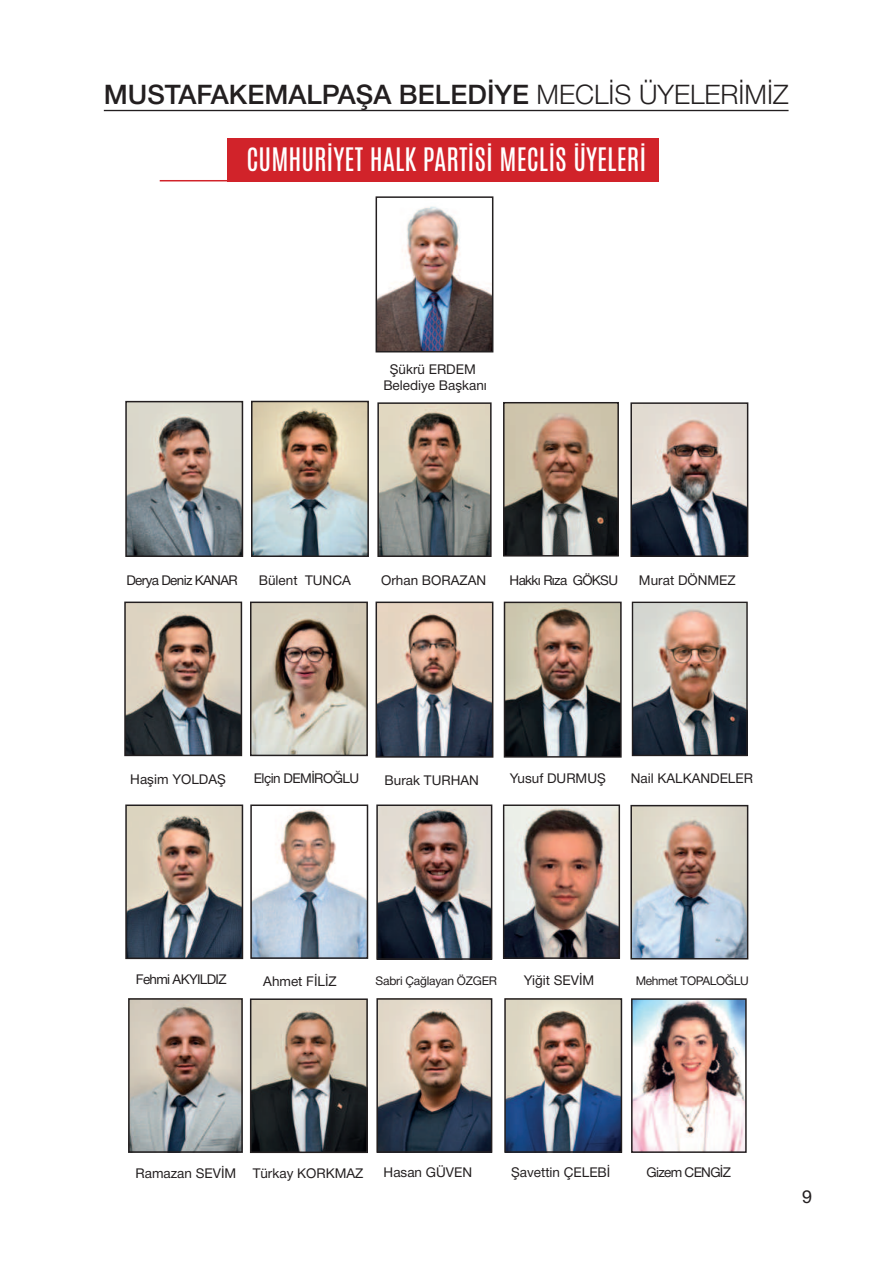
<style>
.page{position:relative;width:893px;height:1263px;background:#fff}
.page>*{position:absolute;margin:0;border:0;box-sizing:border-box;transform-origin:0 0}
.t1{font:500 27px "Helvetica Neue";color:#231f20}
.t2{font:27px "Antonio";color:#fff}
.t3{font:18px "Helvetica Neue";color:#231f20}
.t4{font:13.5px/15.9px "Helvetica Neue";color:#231f20;text-align:center}
.t5{font:13.5px "Helvetica Neue";letter-spacing:-.05em;color:#231f20}
.t6{font:13.5px "Helvetica Neue";letter-spacing:-.04em;color:#231f20}
.t7{font:12px "Helvetica Neue";letter-spacing:-.02em;color:#231f20}
.s1{font-weight:300}
</style>
<div class="page">
<hr style="left:104px;top:110px;width:684px;height:1px;background:#231f20">
<img style="left:634px;top:604px;width:112px;height:150px">
<div style="left:632px;top:602px;width:116px;height:154px;border:1px solid #231f20"></div>
<img style="left:379px;top:1001px;width:110px;height:149px">
<div style="left:376px;top:998px;width:116px;height:155px;border:2px solid #231f20"></div>
<img style="left:634px;top:1001px;width:110px;height:149px">
<div style="left:631px;top:998px;width:116px;height:155px;border:2px solid #231f20"></div>
<img style="left:379px;top:604px;width:111px;height:151px">
<div style="left:376px;top:601px;width:117px;height:157px;border:2px solid #231f20"></div>
<img style="left:507px;top:605px;width:112px;height:150px">
<div style="left:504px;top:602px;width:118px;height:156px;border:2px solid #231f20"></div>
<img style="left:131px;top:1001px;width:109px;height:149px">
<div style="left:128px;top:998px;width:115px;height:155px;border:2px solid #231f20"></div>
<img style="left:253px;top:808px;width:112px;height:148px">
<div style="left:250px;top:804px;width:118px;height:155px;border:2px solid #231f20"></div>
<img style="left:128px;top:807px;width:112px;height:149px">
<div style="left:125px;top:804px;width:118px;height:155px;border:2px solid #231f20"></div>
<img style="left:505px;top:806px;width:113px;height:151px">
<div style="left:503px;top:804px;width:117px;height:155px;border:1px solid #231f20"></div>
<img style="left:633px;top:808px;width:112px;height:148px">
<div style="left:630px;top:805px;width:118px;height:154px;border:2px solid #231f20"></div>
<img style="left:378px;top:806px;width:112px;height:152px">
<div style="left:376px;top:804px;width:116px;height:156px;border:1px solid #231f20"></div>
<img style="left:507px;top:1001px;width:112px;height:149px">
<div style="left:504px;top:998px;width:118px;height:155px;border:2px solid #231f20"></div>
<img style="left:253px;top:1001px;width:112px;height:149px">
<div style="left:250px;top:998px;width:118px;height:155px;border:2px solid #231f20"></div>
<img style="left:254px;top:404px;width:112px;height:150px">
<div style="left:251px;top:401px;width:118px;height:156px;border:2px solid #231f20"></div>
<img style="left:128px;top:404px;width:112px;height:150px">
<div style="left:125px;top:401px;width:118px;height:156px;border:2px solid #231f20"></div>
<img style="left:506px;top:405px;width:110px;height:148px">
<div style="left:503px;top:402px;width:116px;height:154px;border:2px solid #231f20"></div>
<img style="left:380px;top:405px;width:109px;height:149px">
<div style="left:377px;top:402px;width:115px;height:155px;border:2px solid #231f20"></div>
<img style="left:633px;top:405px;width:112px;height:149px">
<div style="left:630px;top:402px;width:118px;height:155px;border:2px solid #231f20"></div>
<img style="left:127px;top:604px;width:112px;height:149px">
<div style="left:124px;top:601px;width:118px;height:155px;border:2px solid #231f20"></div>
<img style="left:253px;top:604px;width:112px;height:149px">
<div style="left:250px;top:601px;width:118px;height:155px;border:2px solid #231f20"></div>
<div style="left:228px;top:138px;width:431px;height:43px;background:#d1232a"></div>
<hr style="left:160px;top:180px;width:117px;height:1px;background:#d1232a">
<img style="left:379px;top:206px;width:111px;height:143px">
<div style="left:376px;top:196px;width:117px;height:156px;border:2px solid #231f20"></div>
<h1 class="t1" style="left:104px;top:79px;width:686px">MUSTAFAKEMALPAŞA BELEDİYE <span class="s1">MECLİS ÜYELERİMİZ</span></h1>
<h1 class="t2" style="left:247px;top:139px;width:401px">CUMHURİYET HALK PARTİSİ MECLİS ÜYELERİ</h1>
<p class="t4" style="left:383px;top:361px;width:105px">Şükrü ERDEM<br>Belediye Başkanı</p>
<p class="t5" style="left:126px;top:572px;width:113px">Derya Deniz KANAR</p>
<p class="t4" style="left:259px;top:572px;width:94px">Bülent TUNCA</p>
<p class="t4" style="left:381px;top:572px;width:107px">Orhan BORAZAN</p>
<p class="t5" style="left:510px;top:572px;width:110px">Hakkı Rıza GÖKSU</p>
<p class="t4" style="left:639px;top:573px;width:98px">Murat DÖNMEZ</p>
<p class="t4" style="left:130px;top:771px;width:97px">Haşim YOLDAŞ</p>
<p class="t6" style="left:254px;top:771px;width:107px">Elçin DEMİROĞLU</p>
<p class="t4" style="left:385px;top:772px;width:96px">Burak TURHAN</p>
<p class="t4" style="left:510px;top:771px;width:98px">Yusuf DURMUŞ</p>
<p class="t4" style="left:631px;top:771px;width:124px">Nail KALKANDELER</p>
<p class="t5" style="left:136px;top:972px;width:92px">Fehmi AKYILDIZ</p>
<p class="t4" style="left:263px;top:973px;width:75px">Ahmet FİLİZ</p>
<p class="t7" style="left:376px;top:973px;width:123px">Sabri Çağlayan ÖZGER</p>
<p class="t4" style="left:524px;top:972px;width:72px">Yiğit SEVİM</p>
<p class="t7" style="left:636px;top:974px;width:114px">Mehmet TOPALOĞLU</p>
<p class="t4" style="left:136px;top:1165px;width:102px">Ramazan SEVİM</p>
<p class="t4" style="left:253px;top:1165px;width:112px">Türkay KORKMAZ</p>
<p class="t4" style="left:511px;top:1164px;width:101px">Şavettin ÇELEBİ</p>
<p class="t4" style="left:384px;top:1164px;width:90px">Hasan GÜVEN</p>
<p class="t5" style="left:646px;top:1165px;width:86px">Gizem CENGİZ</p>
<h2 class="t3" style="left:802px;top:1186px;width:12px">9</h2>
</div>
